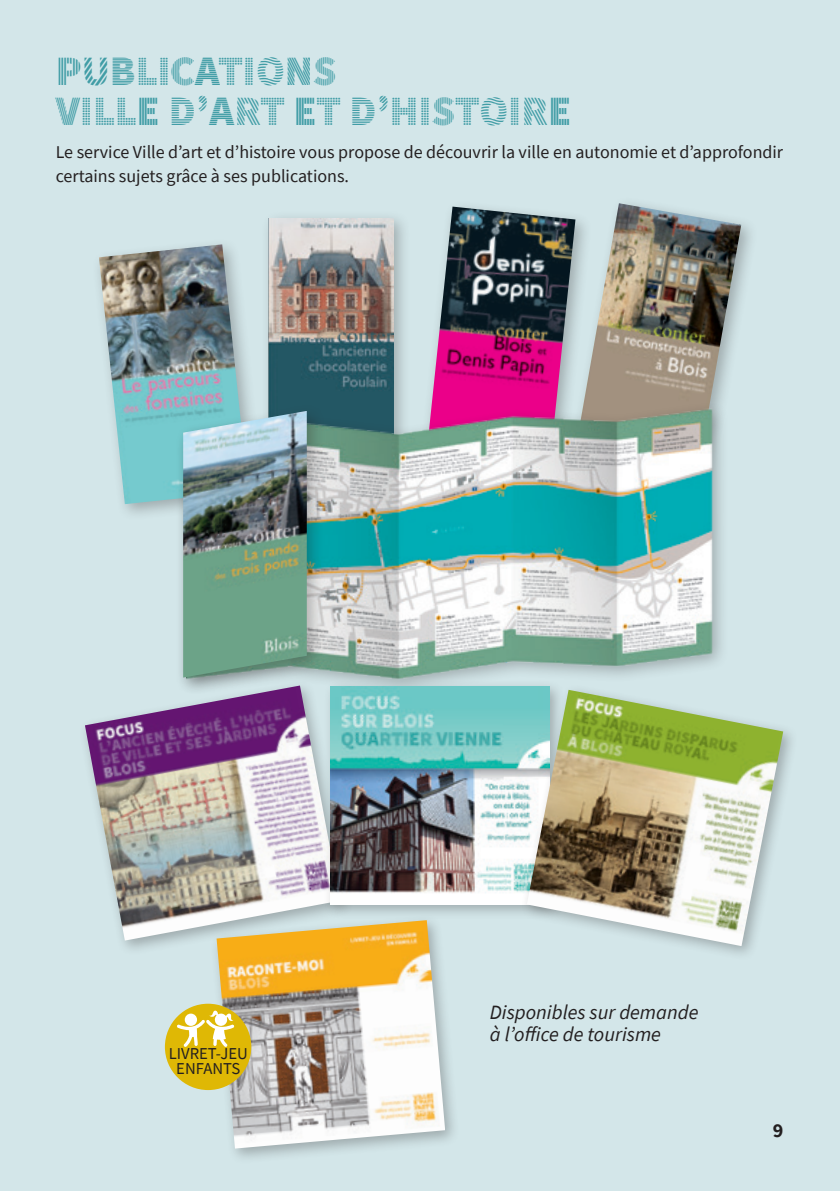
<style>
.page{position:relative;width:840px;height:1191px;background:#fff}
.page>*{position:absolute;margin:0;border:0;box-sizing:border-box;transform-origin:0 0}
.t1{font:900 42px/40px "Source Sans Pro DISPLAYV2";color:#419da6}
.t2{font:italic 20.4px/22.2px "Source Sans Pro";color:#231f20}
.t3{font:700 20px "Source Sans Pro";color:#231f20}
.t4{font:18px/24px "Source Sans Pro";color:#231f20}
.t5{font:16.6px/14.8px "Source Sans Pro";color:#231f20;text-align:center}
</style>
<div class="page">
<div style="left:0;top:0;width:839px;height:1191px;background:#d3e6e9"></div>
<div style="left:568px;top:196px;width:189px;height:288px;background:#231f20;opacity:.3"></div>
<img style="left:592px;top:203px;width:148px;height:264px">
<div style="left:418px;top:199px;width:174px;height:283px;background:#231f20;opacity:.3"></div>
<img style="left:426px;top:207px;width:149px;height:189px">
<div style="left:260px;top:210px;width:150px;height:272px;background:#231f20;opacity:.3"></div>
<img style="left:268px;top:218px;width:125px;height:178px">
<div style="left:92px;top:237px;width:173px;height:284px;background:#d3e6e9"></div>
<img style="left:99px;top:244px;width:149px;height:260px">
<div style="left:210px;top:913px;width:250px;height:251px;background:#231f20;opacity:.3"></div>
<img style="left:216px;top:920px;width:229px;height:228px">
<img style="left:186px;top:396px;width:550px;height:282px">
<div style="left:174px;top:403px;width:151px;height:292px;background:#231f20;opacity:.3"></div>
<img style="left:183px;top:411px;width:123px;height:266px">
<div style="left:79px;top:679px;width:276px;height:276px;background:#231f20;opacity:.3"></div>
<img style="left:85px;top:685px;width:254px;height:255px">
<div style="left:323px;top:678px;width:242px;height:242px;background:#231f20;opacity:.3"></div>
<img style="left:331px;top:686px;width:189px;height:218px">
<div style="left:520px;top:684px;width:277px;height:277px;background:#231f20;opacity:.3"></div>
<img style="left:526px;top:690px;width:256px;height:256px">
<div style="left:165px;top:1003px;width:86px;height:87px;background:#dfb805;border-radius:50%"></div>
<svg style="left:177px;top:1010px;width:57px;height:37px"></svg>
<h1 class="t1" style="left:56px;top:53px;width:517px">PUBLICATIONS<br>VILLE D’ART ET D’HISTOIRE</h1>
<p class="t4" style="left:56px;top:140px;width:728px">Le service Ville d’art et d’histoire vous propose de découvrir la ville en autonomie et d’approfondir certains sujets grâce à ses publications.</p>
<p class="t5" style="left:169px;top:1046px;width:81px">LIVRET-JEU<br>ENFANTS</p>
<p class="t2" style="left:489px;top:1000px;width:210px">Disponibles sur demande à l’office de tourisme</p>
<p class="t3" style="left:772px;top:1117px;width:12px">9</p>
</div>
